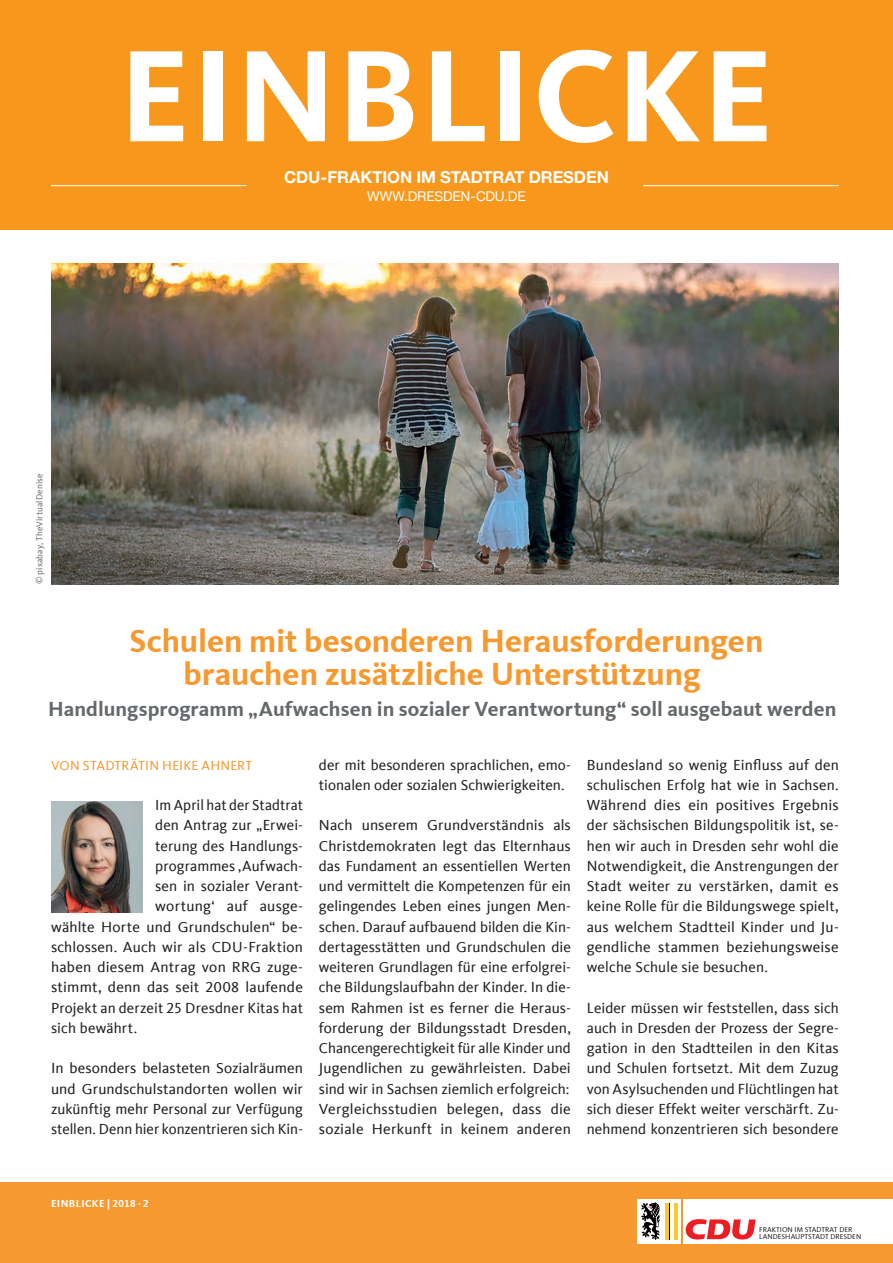
<style>
.page{position:relative;width:893px;height:1263px;background:#fff}
.page>*{position:absolute;margin:0;border:0;box-sizing:border-box;transform-origin:0 0}
.t1{font:700 135px "CDU Kievit Tab";letter-spacing:.005em;color:#fff}
.t2{font:700 33px/33px "CDU Kievit Tab";letter-spacing:-.005em;color:#f69930;text-align:center}
.t3{font:700 21px "CDU Kievit Tab";color:#65696c}
.t4{font:700 16.5px "CDU Helvetica";letter-spacing:.035em;color:#fff}
.t5{font:15px/20.2px "CDU Kievit Tab";letter-spacing:.01em;color:#231f20;text-align:justify}
.t6{font:13.5px "CDU Kievit Tab";letter-spacing:.02em;color:#f69930}
.t7{font:13.5px "CDU Helvetica";letter-spacing:.035em;color:#fff}
.t8{font:700 10.5px "CDU Kievit Tab";letter-spacing:.035em;color:#fff}
.t9{font:9px "CDU Kievit Tab";letter-spacing:.015em;color:#6c6d70}
.t10{font:7.35px/7.6px "CDU Kievit Tab";letter-spacing:.005em;color:#231f20}
</style>
<div class="page">
<div style="left:0;top:0;width:893px;height:230px;background:#f7981d"></div>
<div style="left:0;top:1182px;width:893px;height:81px;background:#f69930"></div>
<div style="left:638px;top:1199px;width:43px;height:44px;background:#fff"></div>
<div style="left:683px;top:1199px;width:210px;height:44px;background:#fff"></div>
<svg style="left:641px;top:1202px;width:19px;height:38px"></svg>
<hr style="left:665px;top:1203px;width:4px;height:36px;background:#fdc927">
<hr style="left:674px;top:1203px;width:4px;height:36px;background:#fdc927">
<svg style="left:685px;top:1219px;width:71px;height:20px"></svg>
<hr style="left:51px;top:185px;width:196px;height:1px;background:#fff">
<hr style="left:643px;top:185px;width:196px;height:1px;background:#fff">
<img style="left:51px;top:264px;width:788px;height:320px">
<img style="left:51px;top:801px;width:91px;height:111px">
<h1 class="t1" style="left:119px;top:17px;width:656px">EINBLICKE</h1>
<p class="t9" style="left:35px;top:584px;width:112px;rotate:-90deg">© pixabay, TheVirtualDenise</p>
<p class="t4" style="left:284px;top:166px;width:326px">CDU-FRAKTION IM STADTRAT DRESDEN</p>
<p class="t7" style="left:367px;top:188px;width:159px">WWW.DRESDEN-CDU.DE</p>
<h2 class="t2" style="left:130px;top:625px;width:635px">Schulen mit besonderen Herausforderungen brauchen zusätzliche Unterstützung</h2>
<h3 class="t3" style="left:48px;top:697px;width:790px">Handlungsprogramm „Aufwachsen in sozialer Verantwortung“ soll ausgebaut werden</h3>
<p class="t6" style="left:51px;top:757px;width:203px">VON STADTRÄTIN HEIKE AHNERT</p>
<p class="t5" style="left:155px;top:795px;width:149px">Im April hat der Stadtrat</p>
<p class="t5" style="left:155px;top:815px;width:149px">den Antrag zur „Erwei-</p>
<p class="t5" style="left:155px;top:836px;width:149px">terung des Handlungs-</p>
<p class="t5" style="left:155px;top:856px;width:149px">programmes ‚Aufwach-</p>
<p class="t5" style="left:155px;top:876px;width:149px">sen in sozialer Verant-</p>
<p class="t5" style="left:155px;top:896px;width:149px">wortung‘ auf ausge-</p>
<p class="t5" style="left:51px;top:917px;width:253px">wählte Horte und Grundschulen“ be-</p>
<p class="t5" style="left:51px;top:937px;width:253px">schlossen. Auch wir als CDU-Fraktion</p>
<p class="t5" style="left:51px;top:957px;width:253px">haben diesem Antrag von RRG zuge-</p>
<p class="t5" style="left:51px;top:977px;width:253px">stimmt, denn das seit 2008 laufende</p>
<p class="t5" style="left:51px;top:998px;width:253px">Projekt an derzeit 25 Dresdner Kitas hat</p>
<p class="t5" style="left:51px;top:1018px;width:88px">sich bewährt.</p>
<p class="t5" style="left:51px;top:1058px;width:253px">In besonders belasteten Sozialräumen und Grundschulstandorten wollen wir zukünftig mehr Personal zur Verfügung stellen. Denn hier konzentrieren sich Kin-</p>
<p class="t5" style="left:319px;top:755px;width:253px">der mit besonderen sprachlichen, emo&shy;tionalen oder sozialen Schwierigkeiten.</p>
<p class="t5" style="left:319px;top:815px;width:253px">Nach unserem Grundverständnis als Christdemokraten legt das Elternhaus das Fundament an essentiellen Werten und vermittelt die Kompetenzen für ein gelingendes Leben eines jungen Men&shy;schen. Darauf aufbauend bilden die Kin&shy;dertagesstätten und Grundschulen die weiteren Grundlagen für eine erfolgrei&shy;che Bildungslaufbahn der Kinder. In die&shy;sem Rahmen ist es ferner die Heraus&shy;forderung der Bildungsstadt Dresden, Chancengerechtigkeit für alle Kinder und Jugendlichen zu gewährleisten. Dabei sind wir in Sachsen ziemlich erfolgreich:<br>Vergleichsstudien belegen, dass die soziale Herkunft in keinem anderen</p>
<p class="t5" style="left:587px;top:755px;width:253px">Bundesland so wenig Einfluss auf den schulischen Erfolg hat wie in Sachsen.<br>Während dies ein positives Ergebnis der sächsischen Bildungspolitik ist, se&shy;hen wir auch in Dresden sehr wohl die Notwendigkeit, die Anstrengungen der Stadt weiter zu verstärken, damit es keine Rolle für die Bildungswege spielt, aus welchem Stadtteil Kinder und Ju&shy;gendliche stammen beziehungsweise welche Schule sie besuchen.</p>
<p class="t5" style="left:587px;top:998px;width:253px">Leider müssen wir feststellen, dass sich auch in Dresden der Prozess der Segre&shy;gation in den Stadtteilen in den Kitas und Schulen fortsetzt. Mit dem Zuzug von Asylsuchenden und Flüchtlingen hat sich dieser Effekt weiter verschärft. Zu&shy;nehmend konzentrieren sich besondere</p>
<p class="t8" style="left:51px;top:1197px;width:99px">EINBLICKE | 2018 · 2</p>
<p class="t10" style="left:759px;top:1225px;width:104px">FRAKTION IM STADTRAT DER<br>LANDESHAUPTSTADT DRESDEN</p>
</div>
